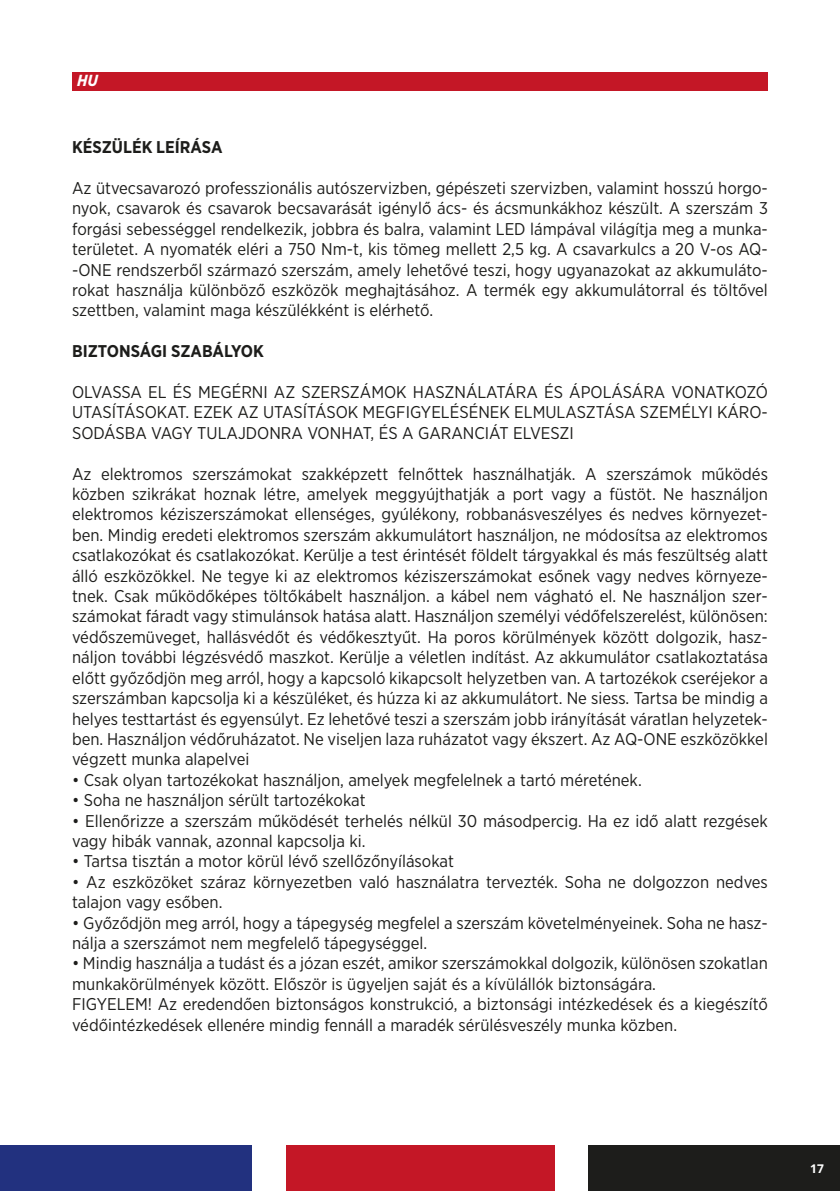
<style>
.page{position:relative;width:840px;height:1191px;background:#fff}
.page>*{position:absolute;margin:0;border:0;box-sizing:border-box;transform-origin:0 0}
.t1{font:17px/20.4px "Gotham Narrow";color:#1d1d1b}
.t2{font:700 17px "Gotham Narrow";color:#1d1d1b}
.t3{font:italic 700 16px "Gotham Narrow";color:#fff}
.t4{font:700 12px "Open Sans";color:#fff}
</style>
<div class="page">
<div style="left:588px;top:1145px;width:251px;height:46px;background:#1d1d1b"></div>
<div style="left:285px;top:1145px;width:269px;height:46px;background:#c41726"></div>
<div style="left:0;top:1145px;width:251px;height:46px;background:#22317f"></div>
<div style="left:72px;top:72px;width:695px;height:18px;background:#c41726"></div>
<p class="t3" style="left:77px;top:70px;width:22px">HU</p>
<p class="t2" style="left:72px;top:136px;width:152px">KÉSZÜLÉK LEÍRÁSA</p>
<p class="t1" style="left:72px;top:177px;width:697px;text-align:justify">Az ütvecsavarozó professzionális autószervizben, gépészeti szervizben, valamint hosszú horgo&shy;nyok, csavarok és csavarok becsavarását igénylő ács- és ácsmunkákhoz készült. A szerszám 3 forgási sebességgel rendelkezik, jobbra és balra, valamint LED lámpával világítja meg a munka&shy;területet. A nyomaték eléri a 750 Nm-t, kis tömeg mellett 2,5 kg. A csavarkulcs a 20 V-os AQ--ONE rendszerből származó szerszám, amely lehetővé teszi, hogy ugyanazokat az akkumuláto&shy;rokat használja különböző eszközök meghajtásához. A termék egy akkumulátorral és töltővel szettben, valamint maga készülékként is elérhető.</p>
<p class="t2" style="left:72px;top:340px;width:193px">BIZTONSÁGI SZABÁLYOK</p>
<p class="t1" style="left:72px;top:381px;width:697px;text-align:justify">OLVASSA EL ÉS MEGÉRNI AZ SZERSZÁMOK HASZNÁLATÁRA ÉS ÁPOLÁSÁRA VONATKOZÓ UTASÍTÁSOKAT. EZEK AZ UTASÍTÁSOK MEGFIGYELÉSÉNEK ELMULASZTÁSA SZEMÉLYI KÁRO-SODÁSBA VAGY TULAJDONRA VONHAT, ÉS A GARANCIÁT ELVESZI</p>
<p class="t1" style="left:72px;top:463px;width:697px;text-align:justify">Az elektromos szerszámokat szakképzett felnőttek használhatják. A szerszámok működés közben szikrákat hoznak létre, amelyek meggyújthatják a port vagy a füstöt. Ne használjon elektromos kéziszerszámokat ellenséges, gyúlékony, robbanásveszélyes és nedves környezet&shy;ben. Mindig eredeti elektromos szerszám akkumulátort használjon, ne módosítsa az elektromos csatlakozókat és csatlakozókat. Kerülje a test érintését földelt tárgyakkal és más feszültség alatt álló eszközökkel. Ne tegye ki az elektromos kéziszerszámokat esőnek vagy nedves környeze&shy;tnek. Csak működőképes töltőkábelt használjon. a kábel nem vágható el. Ne használjon szer&shy;számokat fáradt vagy stimulánsok hatása alatt. Használjon személyi védőfelszerelést, különösen: védőszemüveget, hallásvédőt és védőkesztyűt. Ha poros körülmények között dolgozik, hasz&shy;náljon további légzésvédő maszkot. Kerülje a véletlen indítást. Az akkumulátor csatlakoztatása előtt győződjön meg arról, hogy a kapcsoló kikapcsolt helyzetben van. A tartozékok cseréjekor a szerszámban kapcsolja ki a készüléket, és húzza ki az akkumulátort. Ne siess. Tartsa be mindig a helyes testtartást és egyensúlyt. Ez lehetővé teszi a szerszám jobb irányítását váratlan helyzetek&shy;ben. Használjon védőruházatot. Ne viseljen laza ruházatot vagy ékszert. Az AQ-ONE eszközökkel végzett munka alapelvei</p>
<p class="t1" style="left:72px;top:769px;width:571px">• Csak olyan tartozékokat használjon, amelyek megfelelnek a tartó méretének.</p>
<p class="t1" style="left:72px;top:789px;width:295px">• Soha ne használjon sérült tartozékokat</p>
<p class="t1" style="left:72px;top:810px;width:697px">• Ellenőrizze a szerszám működését terhelés nélkül 30 másodpercig. Ha ez idő alatt rezgések vagy hibák vannak, azonnal kapcsolja ki.</p>
<p class="t1" style="left:72px;top:851px;width:383px">• Tartsa tisztán a motor körül lévő szellőzőnyílásokat</p>
<p class="t1" style="left:72px;top:871px;width:697px">• Az eszközöket száraz környezetben való használatra tervezték. Soha ne dolgozzon nedves talajon vagy esőben.</p>
<p class="t1" style="left:72px;top:912px;width:697px">• Győződjön meg arról, hogy a tápegység megfelel a szerszám követelményeinek. Soha ne hasz&shy;nálja a szerszámot nem megfelelő tápegységgel.</p>
<p class="t1" style="left:72px;top:953px;width:697px">• Mindig használja a tudást és a józan eszét, amikor szerszámokkal dolgozik, különösen szokatlan munkakörülmények között. Először is ügyeljen saját és a kívülállók biztonságára.</p>
<p class="t1" style="left:72px;top:993px;width:697px">FIGYELEM! Az eredendően biztonságos konstrukció, a biztonsági intézkedések és a kiegészítő védőintézkedések ellenére mindig fennáll a maradék sérülésveszély munka közben.</p>
<p class="t4" style="left:809px;top:1159px;width:15px">17</p>
</div>
